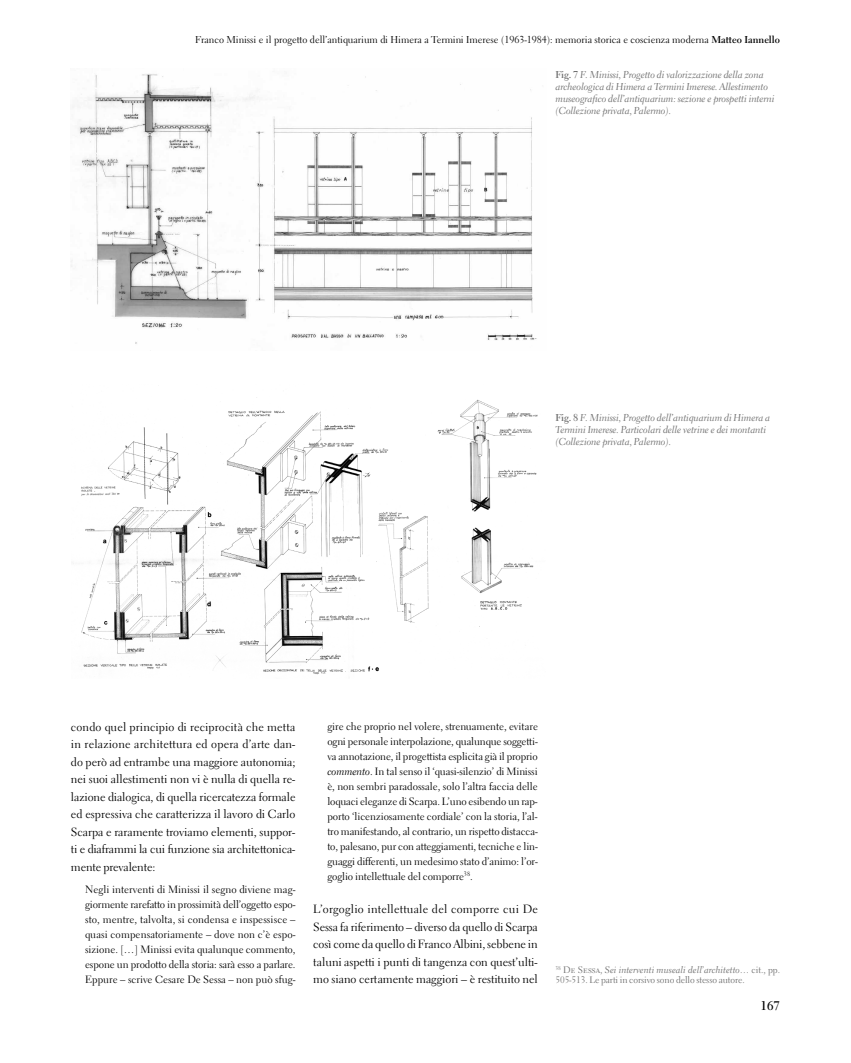
<style>
.page{position:relative;width:851px;height:1063px;background:#fff}
.page>*{position:absolute;margin:0;border:0;box-sizing:border-box;transform-origin:0 0}
.t1{font:700 12.5px "Electra LT Std";color:#000}
.t2{font:11.88px/17.5px "Electra LT Std";letter-spacing:-.01em;color:#000;text-align:justify}
.t3{font:10.62px/15px "Electra LT Std";letter-spacing:-.01em;color:#000;text-align:justify}
.t4{font:10px/12px "Electra LT Std Cursive";letter-spacing:-.01em;color:#6f6f6f}
.t5{font:10px "Electra LT Std";color:#000}
.t6{font:9.38px "Electra LT Std Cursive";letter-spacing:.005em;color:#6f6f6f}
.t7{font:9.38px "Electra LT Std";letter-spacing:-.01em;color:#6f6f6f}
.s1{font-weight:700}
.s2{font-family:"Electra LT Std";font-weight:700}
.s3{font-family:"Electra LT Std Cursive"}
.s4{font-family:"Electra LT Std"}
</style>
<div class="page">
<img style="left:71px;top:74px;width:466px;height:270px">
<img style="left:73px;top:397px;width:465px;height:278px">
<p class="t5" style="left:195px;top:33px;width:586px">Franco Minissi e il progetto dell’antiquarium di Himera a Termini Imerese (1963-1984): memoria storica e coscienza moderna <span class="s1">Matteo Iannello</span></p>
<p class="t4" style="left:555px;top:69px;width:220px"><span class="s2">Fig. 7</span> F. Minissi, Progetto di valorizzazione della zona archeologica di Himera a Termini Imerese. Allestimento museografico dell’antiquarium: sezione e prospetti interni (Collezione privata, Palermo).</p>
<p class="t4" style="left:555px;top:412px;width:216px"><span class="s2">Fig. 8</span> F. Minissi, Progetto dell’antiquarium di Himera a<br>Termini Imerese. Particolari delle vetrine e dei montanti (Collezione privata, Palermo).</p>
<p class="t2" style="left:71px;top:718px;width:226px">condo quel principio di reciprocità che metta in relazione architettura ed opera d’arte dan&shy;do però ad entrambe una maggiore autonomia; nei suoi allestimenti non vi è nulla di quella re&shy;lazione dialogica, di quella ricercatezza formale ed espressiva che caratterizza il lavoro di Carlo Scarpa e raramente troviamo elementi, suppor&shy;ti e diaframmi la cui funzione sia architettonica&shy;mente prevalente:</p>
<p class="t3" style="left:85px;top:882px;width:212px">Negli interventi di Minissi il segno diviene mag&shy;giormente rarefatto in prossimità dell’oggetto espo&shy;sto, mentre, talvolta, si condensa e inspessisce – quasi compensatoriamente – dove non c’è espo&shy;sizione. […] Minissi evita qualunque commento, espone un prodotto della storia: sarà esso a parlare.<br>Eppure – scrive Cesare De Sessa – non può sfug-</p>
<p class="t3" style="left:327px;top:719px;width:212px">gire che proprio nel volere, strenuamente, evitare ogni personale interpolazione, qualunque soggetti&shy;va annotazione, il progettista esplicita già il proprio <span class="s3">commento</span>. In tal senso il ‘quasi-silenzio’ di Minissi è, non sembri paradossale, solo l’altra faccia delle loquaci eleganze di Scarpa. L’uno esibendo un rap&shy;porto ‘licenziosamente cordiale’ con la storia, l’al&shy;tro manifestando, al contrario, un rispetto distacca&shy;to, palesano, pur con atteggiamenti, tecniche e lin&shy;guaggi differenti, un medesimo stato d’animo: l’or&shy;goglio intellettuale del comporre<sup>38</sup>.</p>
<p class="t2" style="left:313px;top:900px;width:226px">L’orgoglio intellettuale del comporre cui De Sessa fa riferimento – diverso da quello di Scarpa così come da quello di Franco Albini, sebbene in taluni aspetti i punti di tangenza con quest’ulti&shy;mo siano certamente maggiori – è restituito nel</p>
<p class="t6" style="left:555px;top:964px;width:226px"><sup>38</sup> <span class="s4">De Sessa,</span> Sei interventi museali dell’architetto<span class="s4">… cit., pp.</span></p>
<p class="t7" style="left:555px;top:974px;width:191px">505-513. Le parti in corsivo sono dello stesso autore.</p>
<p class="t1" style="left:760px;top:998px;width:21px">167</p>
</div>
